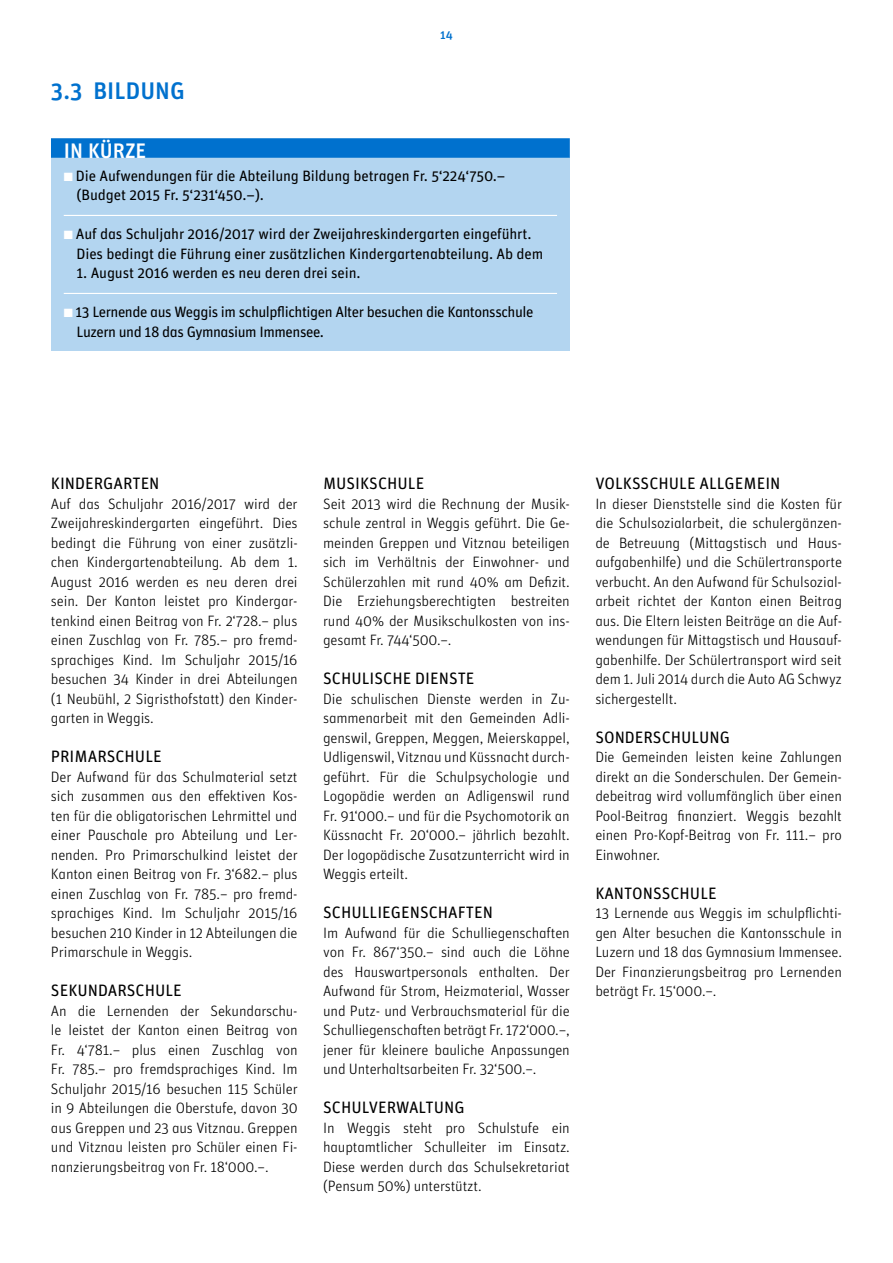
<style>
.page{position:relative;width:893px;height:1263px;background:#fff}
.page>*{position:absolute;margin:0;border:0;box-sizing:border-box;transform-origin:0 0}
.t1{font:24px "Unit Medium Alternate";color:#0071ce}
.t2{font:21px "Unit Medium Alternate";color:#fff}
.t3{font:16.5px "Unit Regular Alternate";color:#000}
.t4{font:15px/19.5px "Unit Light Alternate";letter-spacing:-.01em;color:#000;text-align:justify}
.t5{font:15px/19.5px "Unit Regular Alternate";letter-spacing:-.01em;color:#000}
.t6{font:15px/19.5px "Unit Regular Alternate";letter-spacing:-.03em;color:#000}
.t7{font:12px "Unit Medium Alternate";color:#0071ce}
.s1{color:#fff}
</style>
<div class="page">
<div style="left:51px;top:158px;width:519px;height:193px;background:#b3d5f0"></div>
<div style="left:51px;top:138px;width:519px;height:20px;background:#0071ce"></div>
<hr style="left:64px;top:215px;width:493px;height:1px;background:#fff">
<hr style="left:64px;top:293px;width:493px;height:1px;background:#fff">
<h1 class="t1" style="left:51px;top:81px;width:135px">3.3 BILDUNG</h1>
<p class="t7" style="left:440px;top:31px;width:14px">14</p>
<h2 class="t2" style="left:64px;top:143px;width:84px">IN KÜRZE</h2>
<p class="t5" style="left:76px;top:167px;width:430px;text-indent:-13px"><span class="s1">■</span> Die Aufwendungen für die Abteilung Bildung betragen Fr. 5‘224‘750.– (Budget 2015 Fr. 5‘231‘450.–).</p>
<p class="t5" style="left:76px;top:225px;width:468px;text-indent:-13px"><span class="s1">■</span> Auf das Schuljahr 2016/2017 wird der Zweijahreskindergarten eingeführt.<br>Dies bedingt die Führung einer zusätzlichen Kindergartenabteilung. Ab dem</p>
<p class="t5" style="left:76px;top:264px;width:286px">1. August 2016 werden es neu deren drei sein.</p>
<p class="t6" style="left:76px;top:303px;width:458px;text-indent:-13px"><span class="s1">■</span> 13 Lernende aus Weggis im schulpflichtigen Alter besuchen die Kantonsschule<br>Luzern und 18 das Gymnasium Immensee.</p>
<p class="t3" style="left:51px;top:477px;width:110px">KINDERGARTEN</p>
<p class="t4" style="left:51px;top:495px;width:248px">Auf das Schuljahr 2016/2017 wird der Zweijahreskindergarten eingeführt. Dies bedingt die Führung von einer zusätzli&shy;chen Kindergartenabteilung. Ab dem 1.<br>August 2016 werden es neu deren drei sein. Der Kanton leistet pro Kindergar&shy;tenkind einen Beitrag von Fr. 2‘728.– plus einen Zuschlag von Fr. 785.– pro fremd&shy;sprachiges Kind. Im Schuljahr 2015/16 besuchen 34 Kinder in drei Abteilungen (1 Neubühl, 2 Sigristhofstatt) den Kinder&shy;garten in Weggis.</p>
<p class="t3" style="left:51px;top:750px;width:112px">PRIMARSCHULE</p>
<p class="t4" style="left:51px;top:768px;width:248px">Der Aufwand für das Schulmaterial setzt sich zusammen aus den effektiven Kos&shy;ten für die obligatorischen Lehrmittel und einer Pauschale pro Abteilung und Ler&shy;nenden. Pro Primarschulkind leistet der Kanton einen Beitrag von Fr. 3‘682.– plus einen Zuschlag von Fr. 785.– pro fremd&shy;sprachiges Kind. Im Schuljahr 2015/16 besuchen 210 Kinder in 12 Abteilungen die Primarschule in Weggis.</p>
<p class="t3" style="left:51px;top:984px;width:132px">SEKUNDARSCHULE</p>
<p class="t4" style="left:51px;top:1002px;width:248px">An die Lernenden der Sekundarschu&shy;le leistet der Kanton einen Beitrag von Fr. 4‘781.– plus einen Zuschlag von Fr. 785.– pro fremdsprachiges Kind. Im Schuljahr 2015/16 besuchen 115 Schüler in 9 Abteilungen die Oberstufe, davon 30 aus Greppen und 23 aus Vitznau. Greppen und Vitznau leisten pro Schüler einen Fi&shy;nanzierungsbeitrag von Fr. 18‘000.–.</p>
<p class="t3" style="left:323px;top:477px;width:103px">MUSIKSCHULE</p>
<p class="t4" style="left:323px;top:495px;width:248px">Seit 2013 wird die Rechnung der Musik&shy;schule zentral in Weggis geführt. Die Ge&shy;meinden Greppen und Vitznau beteiligen sich im Verhältnis der Einwohner- und Schülerzahlen mit rund 40% am Defizit.<br>Die Erziehungsberechtigten bestreiten rund 40% der Musikschulkosten von ins&shy;gesamt Fr. 744‘500.–.</p>
<p class="t3" style="left:323px;top:672px;width:153px">SCHULISCHE DIENSTE</p>
<p class="t4" style="left:323px;top:690px;width:248px">Die schulischen Dienste werden in Zu&shy;sammenarbeit mit den Gemeinden Adli&shy;genswil, Greppen, Meggen, Meierskappel, Udligenswil, Vitznau und Küssnacht durch&shy;geführt. Für die Schulpsychologie und Logopädie werden an Adligenswil rund Fr. 91‘000.– und für die Psychomotorik an Küssnacht Fr. 20‘000.– jährlich bezahlt.<br>Der logopädische Zusatzunterricht wird in Weggis erteilt.</p>
<p class="t3" style="left:323px;top:906px;width:171px">SCHULLIEGENSCHAFTEN</p>
<p class="t4" style="left:323px;top:924px;width:248px">Im Aufwand für die Schulliegenschaften von Fr. 867‘350.– sind auch die Löhne des Hauswartpersonals enthalten. Der Aufwand für Strom, Heizmaterial, Wasser und Putz- und Verbrauchsmaterial für die Schulliegenschaften beträgt Fr. 172‘000.–, jener für kleinere bauliche Anpassungen und Unterhaltsarbeiten Fr. 32‘500.–.</p>
<p class="t3" style="left:323px;top:1101px;width:143px">SCHULVERWALTUNG</p>
<p class="t4" style="left:323px;top:1119px;width:248px">In Weggis steht pro Schulstufe ein hauptamtlicher Schulleiter im Einsatz.<br>Diese werden durch das Schulsekretariat (Pensum 50%) unterstützt.</p>
<p class="t3" style="left:595px;top:477px;width:187px">VOLKSSCHULE ALLGEMEIN</p>
<p class="t4" style="left:595px;top:495px;width:248px">In dieser Dienststelle sind die Kosten für die Schulsozialarbeit, die schulergänzen&shy;de Betreuung (Mittagstisch und Haus&shy;aufgabenhilfe) und die Schülertransporte verbucht. An den Aufwand für Schulsozial&shy;arbeit richtet der Kanton einen Beitrag aus. Die Eltern leisten Beiträge an die Auf&shy;wendungen für Mittagstisch und Hausauf&shy;gabenhilfe. Der Schülertransport wird seit dem 1. Juli 2014 durch die Auto AG Schwyz sichergestellt.</p>
<p class="t3" style="left:595px;top:731px;width:136px">SONDERSCHULUNG</p>
<p class="t4" style="left:595px;top:749px;width:248px">Die Gemeinden leisten keine Zahlungen direkt an die Sonderschulen. Der Gemein&shy;debeitrag wird vollumfänglich über einen Pool-Beitrag finanziert. Weggis bezahlt einen Pro-Kopf-Beitrag von Fr. 111.– pro Einwohner.</p>
<p class="t3" style="left:595px;top:887px;width:123px">KANTONSSCHULE</p>
<p class="t4" style="left:595px;top:905px;width:248px">13 Lernende aus Weggis im schulpflichti&shy;gen Alter besuchen die Kantonsschule in Luzern und 18 das Gymnasium Immensee.<br>Der Finanzierungsbeitrag pro Lernenden beträgt Fr. 15‘000.–.</p>
</div>
